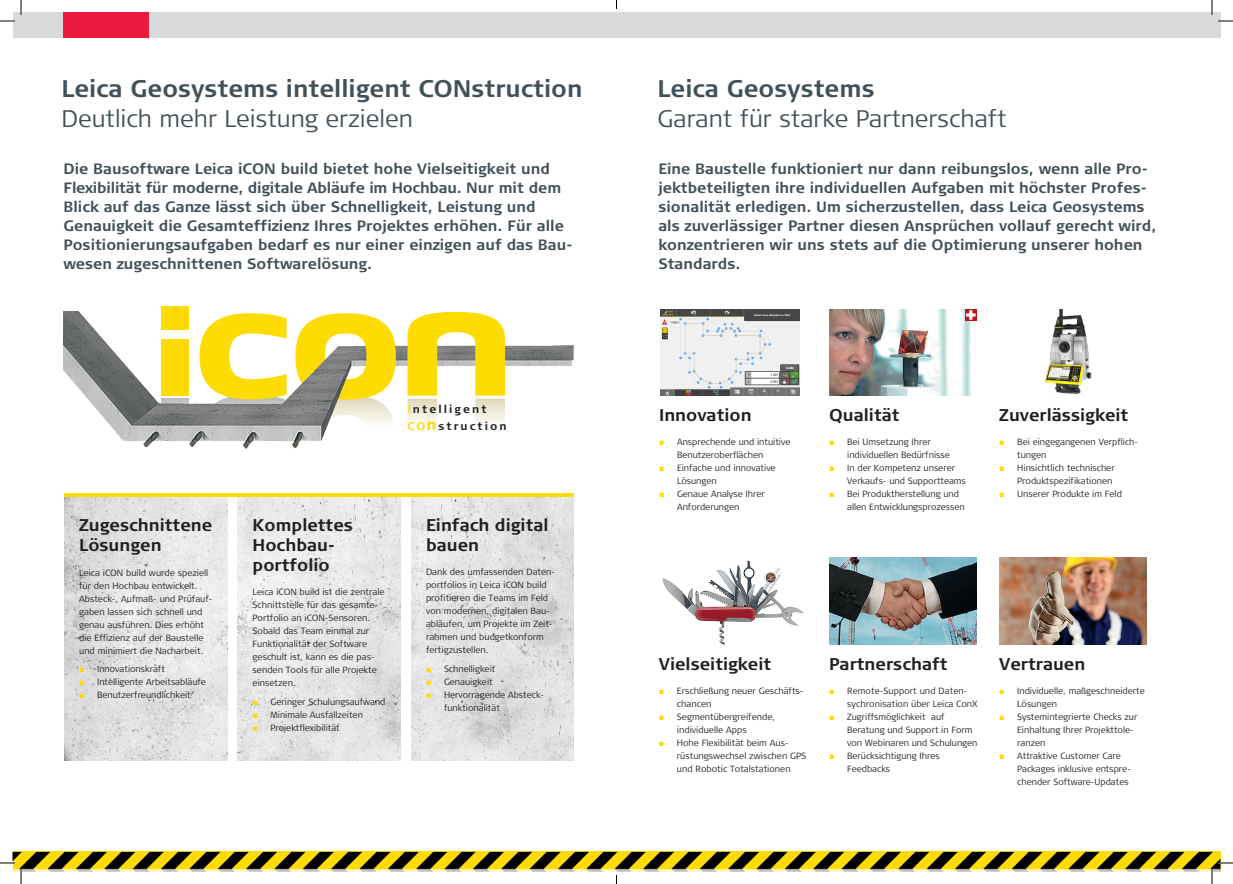
<style>
.page{position:relative;width:1233px;height:884px;background:#fff}
.page>*{position:absolute;margin:0;border:0;box-sizing:border-box;transform-origin:0 0}
.t1{font:300 24px "Signa Column";color:#425159}
.t2{font:700 24px "Signa Column";color:#425159}
.t3{font:700 17px/20px "Signa Column";color:#231f20}
.t4{font:700 15px/19px "Signa Column";color:#425159}
.t5{font:700 11.1px/16.9px "Signa Column";letter-spacing:.19em;color:#231f20}
.t6{font:300 9px/13px "Signa Column";color:#231f20}
.s1{font-family:"Tahoma";font-weight:400;color:#ffdc01}
.s2{color:#ffdc01}
.s3{font-weight:400;font-size:14.1px;color:#ffdc01}
</style>
<div class="page">
<div style="left:12px;top:12px;width:1208px;height:26px;background:#d8d9db"></div>
<div style="left:64px;top:12px;width:85px;height:26px;background:#ed1a40"></div>
<img style="left:660px;top:309px;width:139px;height:87px">
<img style="left:662px;top:560px;width:142px;height:84px">
<img style="left:829px;top:309px;width:142px;height:87px">
<img style="left:829px;top:558px;width:147px;height:86px">
<img style="left:999px;top:558px;width:147px;height:86px">
<img style="left:1045px;top:309px;width:47px;height:87px">
<div style="left:965px;top:309px;width:11px;height:12px;background:#c4121a"></div>
<svg style="left:966px;top:310px;width:9px;height:10px"></svg>
<img style="left:64px;top:497px;width:163px;height:264px">
<img style="left:238px;top:497px;width:162px;height:264px">
<img style="left:411px;top:497px;width:163px;height:264px">
<img style="left:396px;top:345px;width:178px;height:22px">
<svg style="left:357px;top:313px;width:39px;height:111px"></svg>
<div style="left:161px;top:306px;width:28px;height:23px;background:#ffdc01"></div>
<img style="left:63px;top:312px;width:294px;height:137px">
<svg style="left:405px;top:312px;width:100px;height:112px"></svg>
<hr style="left:64px;top:494px;width:510px;height:3px;background:#ffdc01">
<svg style="left:1218px;top:20px;width:15px;height:2px"></svg>
<svg style="left:0;top:0;width:22px;height:22px"></svg>
<svg style="left:1211px;top:0;width:1px;height:15px"></svg>
<svg style="left:0;top:852px;width:1233px;height:32px"></svg>
<h1 class="t2" style="left:61px;top:73px;width:522px">Leica Geosystems intelligent CONstruction</h1>
<h1 class="t1" style="left:61px;top:103px;width:353px">Deutlich mehr Leistung erzielen</h1>
<p class="t4" style="left:64px;top:160px;width:510px">Die Bausoftware Leica iCON build bietet hohe Vielseitigkeit und Flexibilität für moderne, digitale Abläufe im Hochbau. Nur mit dem Blick auf das Ganze lässt sich über Schnelligkeit, Leistung und Genauigkeit die Gesamteffizienz Ihres Projektes erhöhen. Für alle Positionierungsaufgaben bedarf es nur einer einzigen auf das Bau&shy;wesen zugeschnittenen Softwarelösung.</p>
<h2 class="t3" style="left:79px;top:516px;width:135px">Zugeschnittene<br>Lösungen</h2>
<p class="t6" style="left:79px;top:566px;width:135px">Leica iCON build wurde speziell für den Hochbau entwickelt.<br>Absteck-, Aufmaß- und Prüfauf&shy;gaben lassen sich schnell und genau ausführen. Dies erhöht die Effizienz auf der Baustelle und minimiert die Nacharbeit.</p>
<p class="t6" style="left:79px;top:663px;width:87px"><span class="s1">■</span> Innovationskraft</p>
<p class="t6" style="left:79px;top:676px;width:128px"><span class="s1">■</span> Intelligente Arbeitsabläufe</p>
<p class="t6" style="left:79px;top:689px;width:113px"><span class="s1">■</span> Benutzerfreundlichkeit</p>
<p class="t5" style="left:407px;top:400px;width:101px"><span class="s2">i</span>ntelligent<br><span class="s2">CO</span><span class="s3">n</span>struction</p>
<h2 class="t3" style="left:252px;top:515px;width:102px">Komplettes<br>Hochbau&shy;portfolio</h2>
<p class="t6" style="left:252px;top:586px;width:133px">Leica iCON build ist die zentrale<br>Schnittstelle für das gesamte<br>Portfolio an iCON-Sensoren.<br>Sobald das Team einmal zur<br>Funktionalität der Software geschult ist, kann es die pas&shy;senden Tools für alle Projekte einsetzen.</p>
<p class="t6" style="left:252px;top:695px;width:134px"><span class="s1">■</span> Geringer Schulungsaufwand</p>
<p class="t6" style="left:252px;top:708px;width:112px"><span class="s1">■</span> Minimale Ausfallzeiten</p>
<p class="t6" style="left:252px;top:721px;width:89px"><span class="s1">■</span> Projektflexibilität</p>
<h2 class="t3" style="left:426px;top:515px;width:124px">Einfach digital bauen</h2>
<p class="t6" style="left:426px;top:566px;width:131px">Dank des umfassenden Daten&shy;portfolios in Leica iCON build profitieren die Teams im Feld von modernen, digitalen Bau&shy;abläufen, um Projekte im Zeit&shy;rahmen und budgetkonform fertigzustellen.</p>
<p class="t6" style="left:426px;top:662px;width:71px"><span class="s1">■</span> Schnelligkeit</p>
<p class="t6" style="left:426px;top:675px;width:68px"><span class="s1">■</span> Genauigkeit</p>
<p class="t6" style="left:444px;top:688px;width:102px;text-indent:-18px"><span class="s1">■</span> Hervorragende Absteck&shy;funktionalität</p>
<h1 class="t2" style="left:657px;top:73px;width:218px">Leica Geosystems</h1>
<h1 class="t1" style="left:657px;top:103px;width:350px">Garant für starke Partnerschaft</h1>
<p class="t4" style="left:658px;top:160px;width:499px">Eine Baustelle funktioniert nur dann reibungslos, wenn alle Pro&shy;jektbeteiligten ihre individuellen Aufgaben mit höchster Profes&shy;sionalität erledigen. Um sicherzustellen, dass Leica Geosystems als zuverlässiger Partner diesen Ansprüchen vollauf gerecht wird, konzentrieren wir uns stets auf die Optimierung unserer hohen Standards.</p>
<h2 class="t3" style="left:659px;top:405px;width:94px">Innovation</h2>
<p class="t6" style="left:677px;top:435px;width:115px;text-indent:-18px"><span class="s1">■</span> Ansprechende und intuitive<br>Benutzeroberflächen</p>
<p class="t6" style="left:677px;top:461px;width:100px;text-indent:-18px"><span class="s1">■</span> Einfache und innovative<br>Lösungen</p>
<p class="t6" style="left:677px;top:487px;width:89px;text-indent:-18px"><span class="s1">■</span> Genaue Analyse Ihrer<br>Anforderungen</p>
<h2 class="t3" style="left:829px;top:405px;width:72px">Qualität</h2>
<p class="t6" style="left:847px;top:435px;width:104px;text-indent:-18px"><span class="s1">■</span> Bei Umsetzung Ihrer individuellen Bedürfnisse</p>
<p class="t6" style="left:847px;top:461px;width:120px;text-indent:-18px"><span class="s1">■</span> In der Kompetenz unserer<br>Verkaufs- und Supportteams</p>
<p class="t6" style="left:847px;top:487px;width:119px;text-indent:-18px"><span class="s1">■</span> Bei Produktherstellung und allen Entwicklungsprozessen</p>
<h2 class="t3" style="left:999px;top:405px;width:131px">Zuverlässigkeit</h2>
<p class="t6" style="left:1017px;top:435px;width:122px;text-indent:-18px"><span class="s1">■</span> Bei eingegangenen Verpflich&shy;tungen</p>
<p class="t6" style="left:999px;top:461px;width:117px;text-align:right"><span class="s1">■</span> Hinsichtlich technischer<br>Produktspezifikationen</p>
<p class="t6" style="left:999px;top:487px;width:124px"><span class="s1">■</span> Unserer Produkte im Feld</p>
<h2 class="t3" style="left:659px;top:654px;width:114px">Vielseitigkeit</h2>
<p class="t6" style="left:677px;top:685px;width:128px;text-indent:-18px"><span class="s1">■</span> Erschließung neuer Geschäfts&shy;chancen</p>
<p class="t6" style="left:677px;top:711px;width:100px;text-indent:-18px"><span class="s1">■</span> Segmentübergreifende, individuelle Apps</p>
<p class="t6" style="left:677px;top:737px;width:131px;text-indent:-18px"><span class="s1">■</span> Hohe Flexibilität beim Aus&shy;rüstungswechsel zwischen GPS und Robotic Totalstationen</p>
<h2 class="t3" style="left:829px;top:654px;width:120px">Partnerschaft</h2>
<p class="t6" style="left:847px;top:685px;width:132px;text-indent:-18px"><span class="s1">■</span> Remote-Support und Daten&shy;sychronisation über Leica ConX</p>
<p class="t6" style="left:847px;top:711px;width:132px;text-indent:-18px"><span class="s1">■</span> Zugriffsmöglichkeit auf<br>Beratung und Support in Form von Webinaren und Schulungen</p>
<p class="t6" style="left:847px;top:750px;width:94px;text-indent:-18px"><span class="s1">■</span> Berücksichtigung Ihres<br>Feedbacks</p>
<h2 class="t3" style="left:999px;top:654px;width:88px">Vertrauen</h2>
<p class="t6" style="left:1017px;top:685px;width:129px;text-indent:-18px"><span class="s1">■</span> Individuelle, maßgeschneiderte<br>Lösungen</p>
<p class="t6" style="left:1017px;top:711px;width:122px;text-indent:-18px"><span class="s1">■</span> Systemintegrierte Checks zur<br>Einhaltung Ihrer Projekttole&shy;ranzen</p>
<p class="t6" style="left:1017px;top:750px;width:115px;text-indent:-18px"><span class="s1">■</span> Attraktive Customer Care<br>Packages inklusive entspre&shy;chender Software-Updates</p>
</div>
